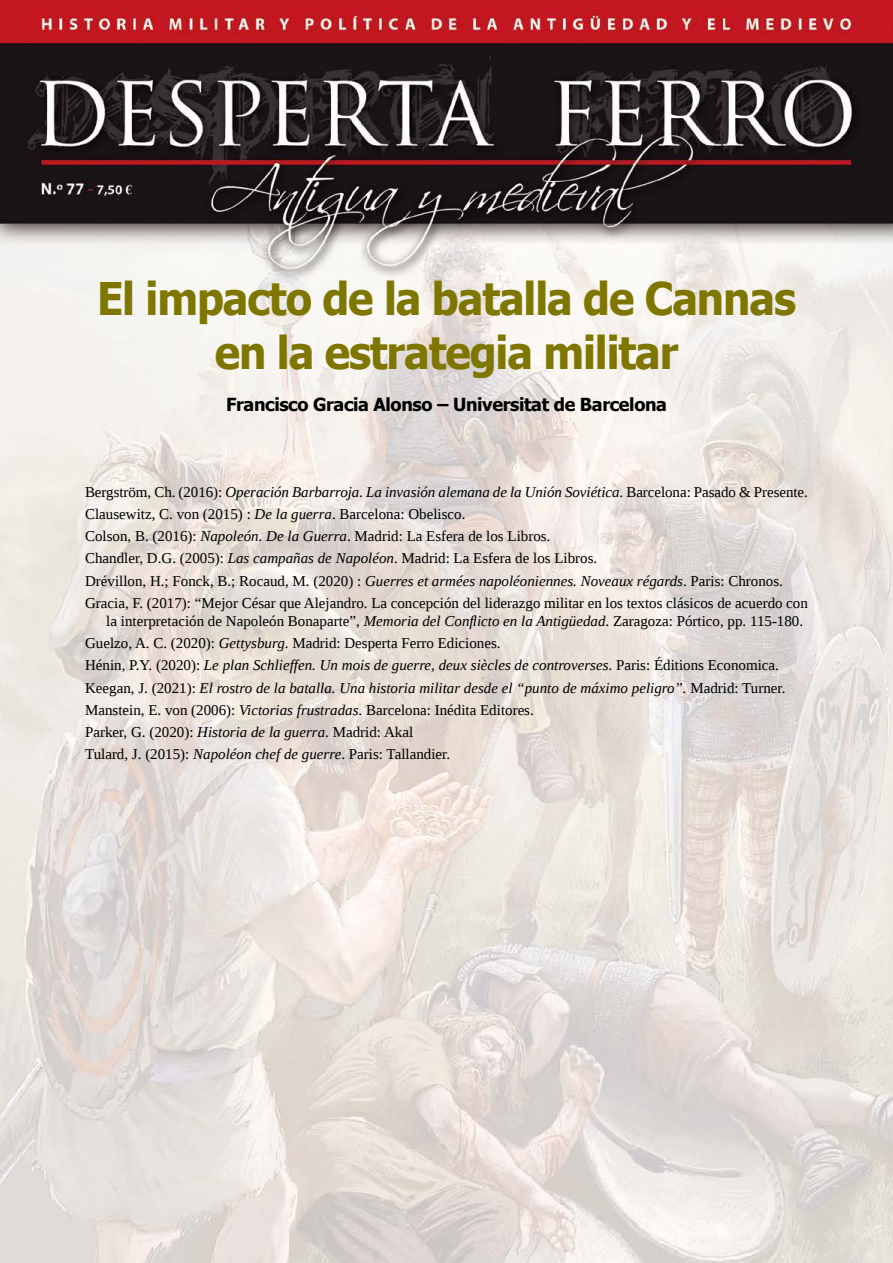
<style>
.page{position:relative;width:893px;height:1263px;background:#fff}
.page>*{position:absolute;margin:0;border:0;box-sizing:border-box;transform-origin:0 0}
.t1{font:700 45px/54px "Tahoma";letter-spacing:-.025em;color:#7f7600;text-align:center;scale:.95 1}
.t2{font:700 18px "Tahoma";letter-spacing:-.02em;color:#000}
.t3{font:15px/22.2px "Liberation Serif";color:#000}
.s1{font-style:italic}
</style>
<div class="page">
<img style="left:0;top:0;width:893px;height:1263px">
<h1 class="t1" style="left:97px;top:274px;width:737px">El impacto de la batalla de Cannas en la estrategia militar</h1>
<p class="t2" style="left:226px;top:391px;width:442px">Francisco Gracia Alonso – Universitat de Barcelona</p>
<p class="t3" style="left:85px;top:480px;width:724px">Bergström, Ch. (2016): <span class="s1">Operación Barbarroja. La invasión alemana de la Unión Soviética</span>. Barcelona: Pasado &amp; Presente.<br>Clausewitz, C. von (2015) : <span class="s1">De la guerra</span>. Barcelona: Obelisco.<br>Colson, B. (2016): <span class="s1">Napoleón. De la Guerra</span>. Madrid: La Esfera de los Libros.<br>Chandler, D.G. (2005): <span class="s1">Las campañas de Napoléon</span>. Madrid: La Esfera de los Libros.<br>Drévillon, H.; Fonck, B.; Rocaud, M. (2020) : <span class="s1">Guerres et armées napoléoniennes. Noveaux régards</span>. Paris: Chronos.<br>Gracia, F. (2017): “Mejor César que Alejandro. La concepción del liderazgo militar en los textos clásicos de acuerdo con</p>
<p class="t3" style="left:85px;top:610px;width:720px;text-indent:21px">la interpretación de Napoleón Bonaparte”, <span class="s1">Memoria del Conflicto en la Antigüedad</span>. Zaragoza: Pórtico, pp. 115-180.<br>Guelzo, A. C. (2020): <span class="s1">Gettysburg</span>. Madrid: Desperta Ferro Ediciones.<br>Hénin, P.Y. (2020): <span class="s1">Le plan Schlieffen. Un mois de guerre, deux siècles de controverses</span>. Paris: Éditions Economica.<br>Keegan, J. (2021): <span class="s1">El rostro de la batalla. Una historia militar desde el “punto de máximo peligro”.</span> Madrid: Turner.<br>Manstein, E. von (2006): <span class="s1">Victorias frustradas</span>. Barcelona: Inédita Editores.<br>Parker, G. (2020): <span class="s1">Historia de la guerra</span>. Madrid: Akal<br>Tulard, J. (2015): <span class="s1">Napoléon chef de guerre</span>. Paris: Tallandier.</p>
</div>
